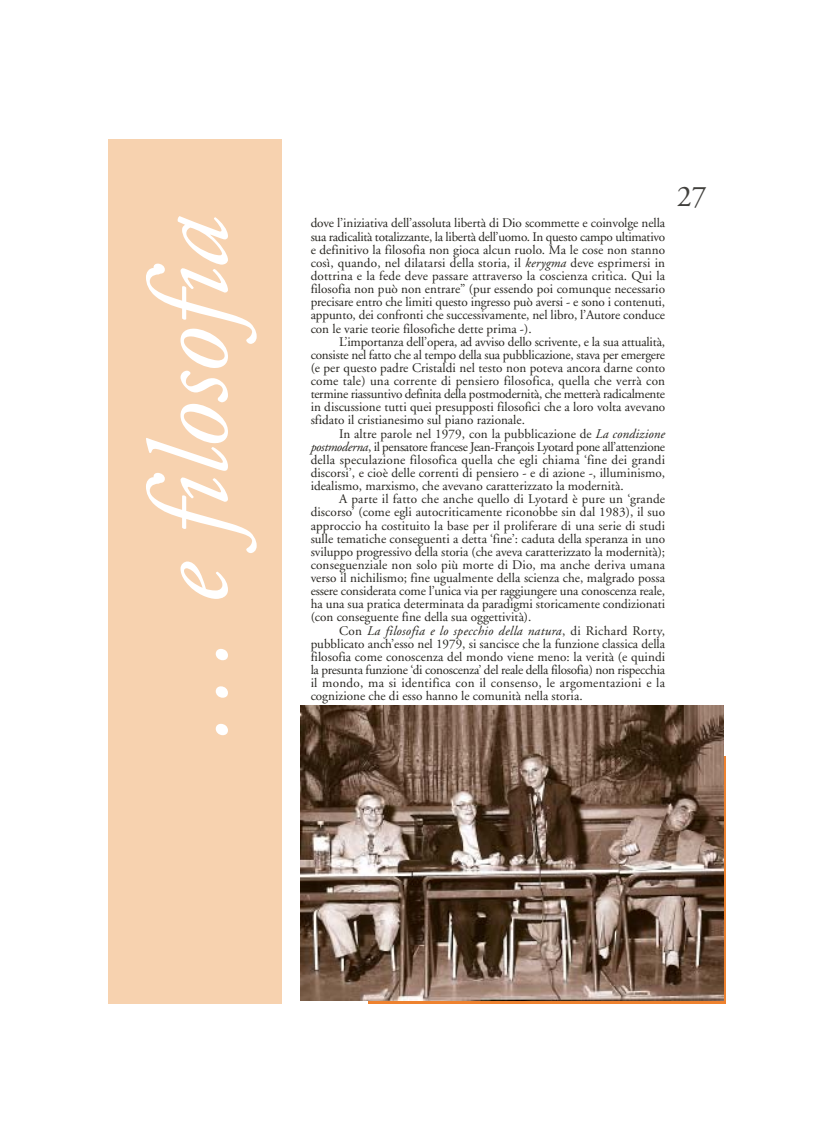
<style>
.page{position:relative;width:834px;height:1143px;background:#fff}
.page>*{position:absolute;margin:0;border:0;box-sizing:border-box;transform-origin:0 0}
.t1{font:italic 112.5px "Adobe Garamond";color:#fff}
.t2{font:30px "Adobe Garamond";color:#41403d}
.t3{font:13.12px/13.1px "Adobe Garamond";color:#272520;text-align:justify}
.s1{font-style:italic}
</style>
<div class="page">
<svg style="left:368px;top:756px;width:357px;height:248px;background:#c67537"></svg>
<div style="left:109px;top:139px;width:173px;height:865px;background:#f7d2af"></div>
<img style="left:301px;top:705px;width:422px;height:295px">
<h1 class="t1" style="left:145px;top:744px;width:530px;rotate:-90deg">… e filosofia</h1>
<p class="t3" style="left:311px;top:218px;width:356px">dove l’iniziativa dell’assoluta libertà di Dio scommette e coinvolge nella sua radicalità totalizzante, la libertà dell’uomo. In questo campo ultimativo e definitivo la filosofia non gioca alcun ruolo. Ma le cose non stanno così, quando, nel dilatarsi della storia, il <span class="s1">kerygma</span> deve esprimersi in dottrina e la fede deve passare attraverso la coscienza critica. Qui la filosofia non può non entrare” (pur essendo poi comunque necessario precisare entro che limiti questo ingresso può aversi - e sono i contenuti, appunto, dei confronti che successivamente, nel libro, l’Autore conduce con le varie teorie filosofiche dette prima -).</p>
<p class="t3" style="left:311px;top:336px;width:356px;text-indent:28px">L’importanza dell’opera, ad avviso dello scrivente, e la sua attualità, consiste nel fatto che al tempo della sua pubblicazione, stava per emergere (e per questo padre Cristaldi nel testo non poteva ancora darne conto come tale) una corrente di pensiero filosofica, quella che verrà con termine riassuntivo definita della postmodernità, che metterà radicalmente in discussione tutti quei presupposti filosofici che a loro volta avevano sfidato il cristianesimo sul piano razionale.</p>
<p class="t3" style="left:311px;top:428px;width:356px;text-indent:28px">In altre parole nel 1979, con la pubblicazione de <span class="s1">La condizione postmoderna</span>, il pensatore francese Jean-François Lyotard pone all’attenzione della speculazione filosofica quella che egli chiama ‘fine dei grandi discorsi’, e cioè delle correnti di pensiero - e di azione -, illuminismo, idealismo, marxismo, che avevano caratterizzato la modernità.</p>
<p class="t3" style="left:311px;top:494px;width:356px;text-indent:28px">A parte il fatto che anche quello di Lyotard è pure un ‘grande discorso’ (come egli autocriticamente riconobbe sin dal 1983), il suo approccio ha costituito la base per il proliferare di una serie di studi sulle tematiche conseguenti a detta ‘fine’: caduta della speranza in uno sviluppo progressivo della storia (che aveva caratterizzato la modernità); conseguenziale non solo più morte di Dio, ma anche deriva umana verso il nichilismo; fine ugualmente della scienza che, malgrado possa essere considerata come l’unica via per raggiungere una conoscenza reale, ha una sua pratica determinata da paradigmi storicamente condizionati (con conseguente fine della sua oggettività).</p>
<p class="t3" style="left:311px;top:625px;width:356px;text-indent:28px">Con <span class="s1">La filosofia e lo specchio della natura</span>, di Richard Rorty, pubblicato anch’esso nel 1979, si sancisce che la funzione classica della filosofia come conoscenza del mondo viene meno: la verità (e quindi la presunta funzione ‘di conoscenza’ del reale della filosofia) non rispecchia il mondo, ma si identifica con il consenso, le argomentazioni e la cognizione che di esso hanno le comunità nella storia.</p>
<h2 class="t2" style="left:676px;top:184px;width:31px">27</h2>
</div>
